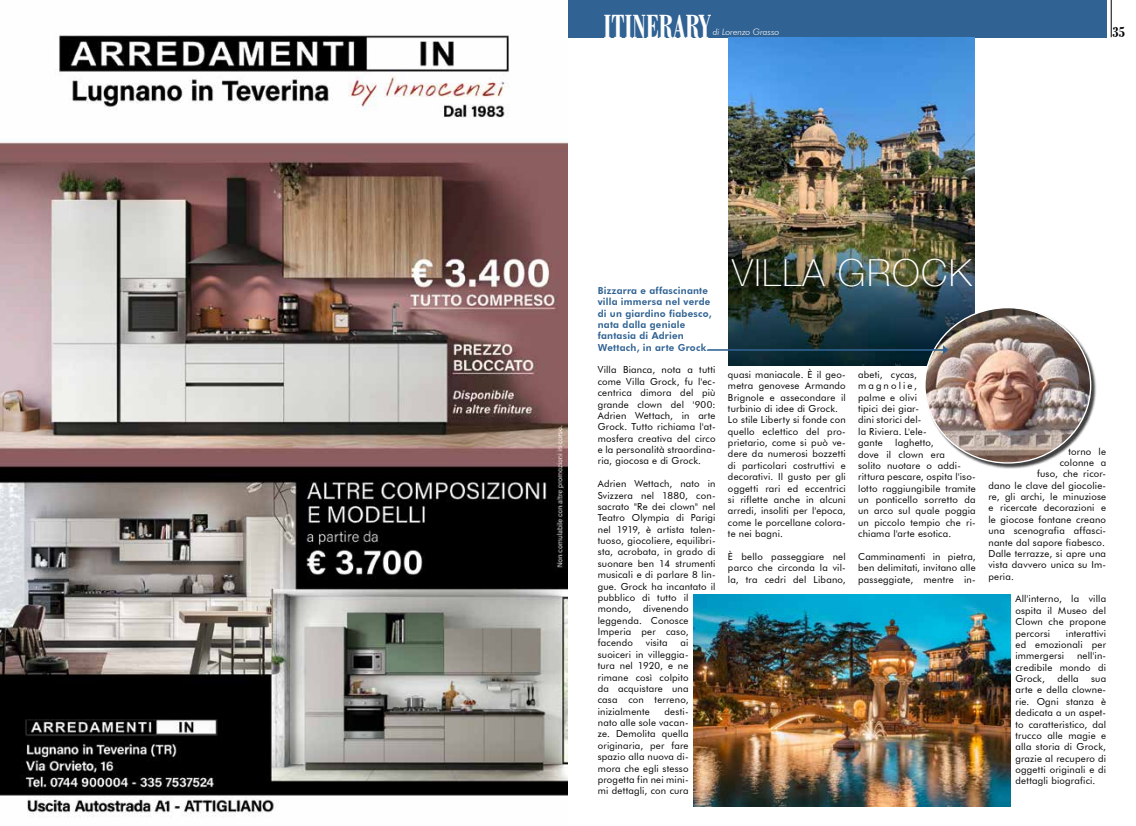
<style>
.page{position:relative;width:1136px;height:826px;background:#fff}
.page>*{position:absolute;margin:0;border:0;box-sizing:border-box;transform-origin:0 0}
.t1{font:100 37.27px "Helvetica Neue";letter-spacing:.04em;color:#fff}
.t2{font:700 condensed 35.35px "Bodoni BT";color:#fff;scale:.77 1}
.t3{font:700 condensed 15.75px "Bodoni BT";color:#000}
.t4{font:9.62px/11.4px "Futura BT";letter-spacing:.02em;color:#000;text-align:justify}
.t5{font:800 9.62px/11.4px "Futura BT";letter-spacing:.025em;color:#306293}
.t6{font:italic 300 8.84px "Futura BT";color:#fff}
</style>
<div class="page">
<hr style="left:1111px;top:0;width:1px;height:37px;background:#000">
<div style="left:568px;top:0;width:538px;height:38px;background:#306293"></div>
<img style="left:729px;top:38px;width:246px;height:327px">
<img style="left:0;top:35px;width:568px;height:782px">
<div style="left:925px;top:308px;width:172px;height:161px;background:#000;opacity:.75"></div>
<img style="left:925px;top:308px;width:166px;height:155px">
<img style="left:693px;top:595px;width:317px;height:211px">
<hr style="left:708px;top:349px;width:236px;height:2px;background:#306293">
<svg style="left:943px;top:345px;width:5px;height:10px"></svg>
<h2 class="t2" style="left:603px;top:5px;width:141px">ITINERARY</h2>
<p class="t6" style="left:713px;top:27px;width:68px">di Lorenzo Grasso</p>
<h3 class="t3" style="left:1112px;top:23px;width:14px">35</h3>
<p class="t5" style="left:598px;top:285px;width:115px">Bizzarra e affascinante villa immersa nel verde di un giardino fiabesco, nata dalla geniale fantasia di Adrien<br>Wettach, in arte Grock.</p>
<p class="t4" style="left:598px;top:364px;width:119px">Villa Bianca, nota a tutti come Villa Grock, fu l'ec&shy;centrica dimora del più grande clown del '900:<br>Adrien Wettach, in arte Grock. Tutto richiama l'at&shy;mosfera creativa del circo e la personalità straordina&shy;ria, giocosa e di Grock.</p>
<p class="t4" style="left:598px;top:478px;width:119px;text-align:left">Adrien Wettach, nato in<br>Svizzera nel 1880, con&shy;sacrato "Re dei clown" nel<br>Teatro Olympia di Parigi nel 1919, è artista talen&shy;tuoso, giocoliere, equilibri&shy;sta, acrobata, in grado di suonare ben 14 strumenti musicali e di parlare 8 lin&shy;gue. Grock ha incantato il pubblico di tutto il mondo, divenendo leggenda. Conosce<br>Imperia per caso, facendo</p>
<p class="t4" style="left:598px;top:637px;width:92px;text-indent:83px">ai suoiceri in villeggia&shy;tura nel 1920, e ne rimane così colpito da acquistare una casa con terreno, inizialmente</p>
<p class="t4" style="left:646px;top:637px;width:23px">visita</p>
<p class="t4" style="left:598px;top:705px;width:92px;text-indent:67px">desti&shy;nato alle sole vacan&shy;ze. Demolita quella originaria, per fare spazio alla nuova di&shy;mora che egli stesso progetta fin nei mini&shy;mi dettagli, con cura</p>
<h1 class="t1" style="left:732px;top:244px;width:241px">VILLA GROCK</h1>
<p class="t4" style="left:728px;top:369px;width:119px;text-align:left">quasi maniacale. È il geo&shy;metra genovese Armando<br>Brignole e assecondare il turbinio di idee di Grock.<br>Lo stile Liberty si fonde con quello eclettico del pro&shy;prietario, come si può ve&shy;dere da numerosi bozzetti di particolari costruttivi e decorativi. Il gusto per gli oggetti rari ed eccentrici si riflette anche in alcuni arredi, insoliti per l'epoca, come le porcellane colora&shy;te nei bagni.</p>
<p class="t4" style="left:728px;top:551px;width:119px">È bello passeggiare nel parco che circonda la vil&shy;la, tra cedri del Libano,</p>
<p class="t4" style="left:858px;top:369px;width:70px;text-align:left">abeti, cycas, magnolie, palme e olivi tipici dei giar&shy;dini storici del&shy;la Riviera. L'ele&shy;gante</p>
<p class="t4" style="left:858px;top:437px;width:119px;text-align:left;text-indent:37px">laghetto,<br>dove il clown era<br>solito nuotare o addi&shy;rittura pescare, ospita l'iso&shy;lotto raggiungibile tramite un ponticello sorretto da un arco sul quale poggia un piccolo tempio che ri&shy;chiama l'arte esotica.</p>
<p class="t4" style="left:858px;top:551px;width:119px">Camminamenti in pietra, ben delimitati, invitano alle passeggiate, mentre in-</p>
<p class="t4" style="left:1069px;top:445px;width:39px">torno le</p>
<p class="t4" style="left:1060px;top:457px;width:48px">colonne a</p>
<p class="t4" style="left:1037px;top:468px;width:71px">fuso, che ricor-</p>
<p class="t4" style="left:988px;top:479px;width:119px">dano le clave del giocolie-</p>
<p class="t4" style="left:988px;top:491px;width:119px">re, gli archi, le minuziose</p>
<p class="t4" style="left:988px;top:502px;width:119px">e ricercate decorazioni e</p>
<p class="t4" style="left:988px;top:514px;width:119px">le giocose fontane creano</p>
<p class="t4" style="left:988px;top:525px;width:119px">una scenografia affasci-</p>
<p class="t4" style="left:988px;top:536px;width:118px">nante dal sapore fiabesco.</p>
<p class="t4" style="left:988px;top:548px;width:119px">Dalle terrazze, si apre una</p>
<p class="t4" style="left:988px;top:559px;width:119px">vista davvero unica su Im-</p>
<p class="t4" style="left:988px;top:570px;width:27px">peria.</p>
<p class="t4" style="left:1015px;top:593px;width:92px">All'interno, la villa ospita il Museo del Clown che propone percorsi</p>
<p class="t4" style="left:1015px;top:627px;width:92px;text-indent:50px">interattivi ed emozionali per immergersi</p>
<p class="t4" style="left:1015px;top:650px;width:92px;text-indent:62px">nell'in&shy;credibile mondo di Grock,</p>
<p class="t4" style="left:1057px;top:673px;width:23px">della</p>
<p class="t4" style="left:1015px;top:673px;width:92px;text-indent:76px">sua arte e della clowne&shy;rie. Ogni stanza è dedicata a un aspet&shy;to caratteristico, dal trucco alle magie e alla storia di Grock, grazie al recupero di oggetti originali e di dettagli biografici.</p>
</div>
